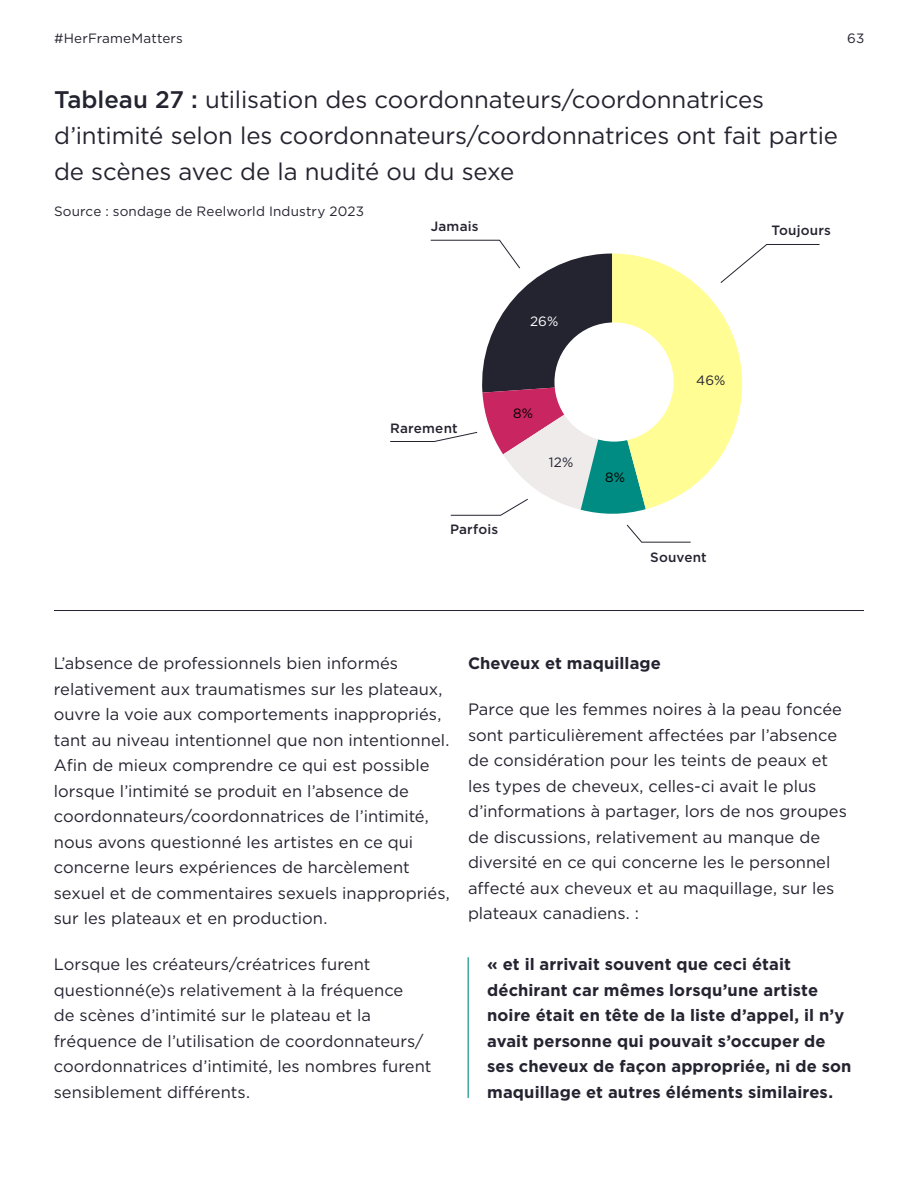
<style>
.page{position:relative;width:918px;height:1188px;background:#fff}
.page>*{position:absolute;margin:0;border:0;box-sizing:border-box;transform-origin:0 0}
.t1{font:24px/36px "Gotham";letter-spacing:-.005em;color:#242330}
.t2{font:16.5px/25.5px "Gotham";color:#242330}
.t3{font:700 16.5px/25.5px "Gotham";letter-spacing:.005em;color:#242330}
.t4{font:13.5px "Gotham";letter-spacing:.015em;color:#242330}
.t5{font:500 13.5px "Gotham";letter-spacing:.015em;color:#242330}
.t6{font:13.5px "Gotham";color:#000}
.t7{font:13.5px "Gotham";color:#fff}
.s1{font-weight:500}
</style>
<div class="page">
<svg style="left:390px;top:239px;width:430px;height:277px"></svg>
<svg style="left:626px;top:524px;width:65px;height:19px"></svg>
<hr style="left:468px;top:957px;width:1px;height:141px;background:#008c82">
<hr style="left:54px;top:610px;width:810px;height:1px;background:#242330">
<p class="t4" style="left:54px;top:30px;width:131px">#HerFrameMatters</p>
<p class="t4" style="left:847px;top:30px;width:19px">63</p>
<h1 class="t1" style="left:54px;top:81px;width:786px"><span class="s1">Tableau 27 :</span> utilisation des coordonnateurs/coordonnatrices d’intimité selon les coordonnateurs/coordonnatrices ont fait partie de scènes avec de la nudité ou du sexe</h1>
<p class="t4" style="left:54px;top:202px;width:312px">Source : sondage de Reelworld Industry 2023</p>
<p class="t5" style="left:771px;top:222px;width:61px">Toujours</p>
<p class="t5" style="left:431px;top:217px;width:49px">Jamais</p>
<p class="t7" style="left:530px;top:312px;width:30px">26%</p>
<p class="t5" style="left:390px;top:419px;width:69px">Rarement</p>
<p class="t6" style="left:513px;top:405px;width:22px">8%</p>
<p class="t4" style="left:549px;top:453px;width:26px">12%</p>
<p class="t5" style="left:450px;top:520px;width:50px">Parfois</p>
<p class="t4" style="left:696px;top:371px;width:31px">46%</p>
<p class="t6" style="left:605px;top:468px;width:22px">8%</p>
<p class="t5" style="left:650px;top:548px;width:58px">Souvent</p>
<p class="t2" style="left:54px;top:650px;width:398px">L’absence de professionnels bien informés relativement aux traumatismes sur les plateaux, ouvre la voie aux comportements inappropriés, tant au niveau intentionnel que non intentionnel.<br>Afin de mieux comprendre ce qui est possible lorsque l’intimité se produit en l’absence de coordonnateurs/coordonnatrices de l’intimité, nous avons questionné les artistes en ce qui concerne leurs expériences de harcèlement sexuel et de commentaires sexuels inappropriés, sur les plateaux et en production.</p>
<p class="t2" style="left:54px;top:951px;width:379px">Lorsque les créateurs/créatrices furent questionné(e)s relativement à la fréquence<br>de scènes d’intimité sur le plateau et la fréquence de l’utilisation de coordonnateurs/ coordonnatrices d’intimité, les nombres furent sensiblement différents.</p>
<p class="t3" style="left:468px;top:651px;width:194px">Cheveux et maquillage</p>
<p class="t2" style="left:468px;top:696px;width:380px">Parce que les femmes noires à la peau foncée sont particulièrement affectées par l’absence de considération pour les teints de peaux et les types de cheveux, celles-ci avait le plus d’informations à partager, lors de nos groupes de discussions, relativement au manque de diversité en ce qui concerne les le personnel affecté aux cheveux et au maquillage, sur les plateaux canadiens. :</p>
<p class="t3" style="left:487px;top:952px;width:366px">« et il arrivait souvent que ceci était déchirant car mêmes lorsqu’une artiste noire était en tête de la liste d’appel, il n’y avait personne qui pouvait s’occuper de ses cheveux de façon appropriée, ni de son maquillage et autres éléments similaires.</p>
</div>
